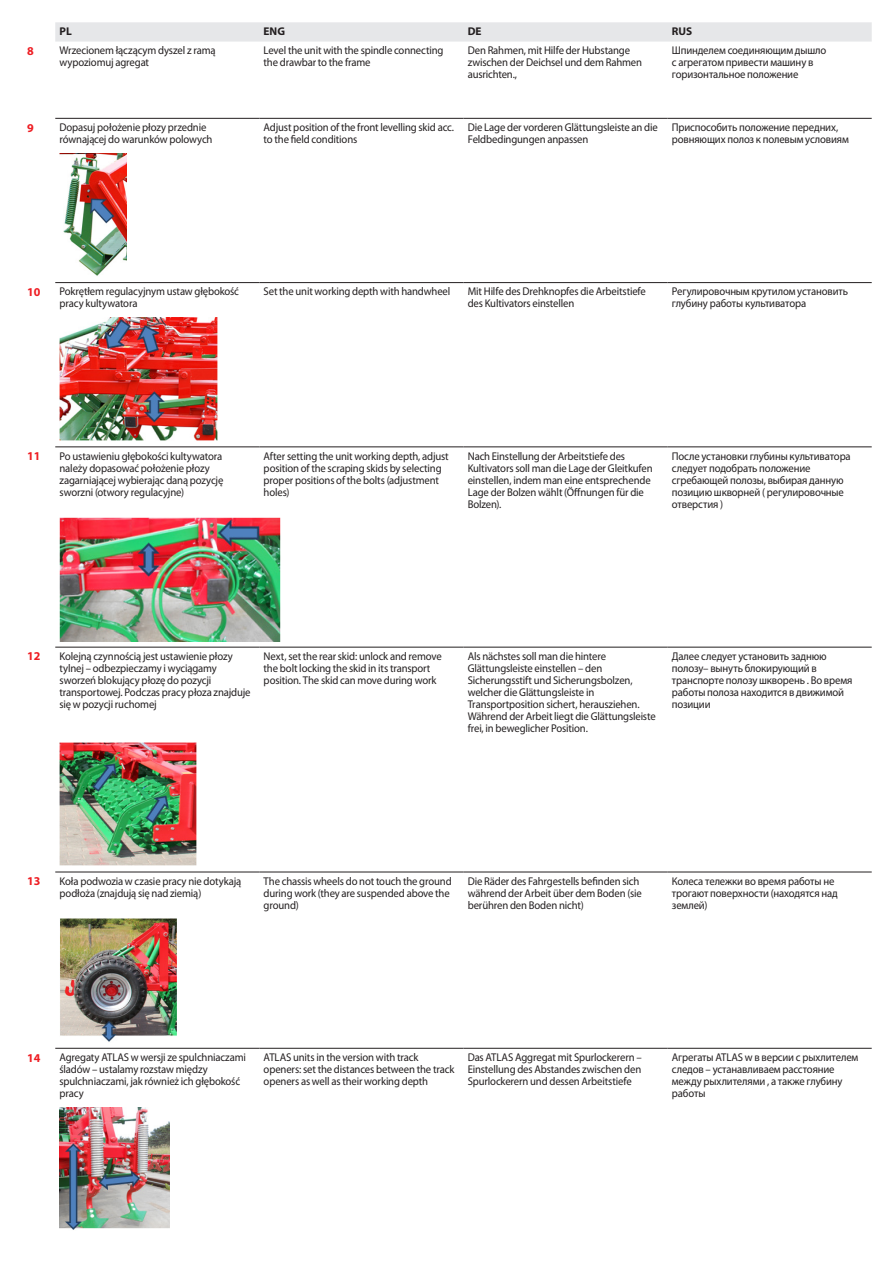
<style>
.page{position:relative;width:893px;height:1263px;background:#fff}
.page>*{position:absolute;margin:0;border:0;box-sizing:border-box;transform-origin:0 0}
.t1{font:700 12px "Myriad Pro";color:#ee1d23}
.Styl_akapitowy_1{font:11.25px/12px "Myriad Pro";letter-spacing:-.015em;color:#231f20;scale:.95 1}
.t2{font:700 11.25px "Myriad Pro";color:#231f20}
</style>
<div class="page">
<div style="left:55px;top:22px;width:817px;height:20px;background:#e6e7e9"></div>
<hr style="left:55px;top:118px;width:204px;height:1px;background:#231f20">
<hr style="left:259px;top:118px;width:204px;height:1px;background:#231f20">
<hr style="left:463px;top:118px;width:205px;height:1px;background:#231f20">
<hr style="left:668px;top:118px;width:204px;height:1px;background:#231f20">
<hr style="left:55px;top:282px;width:204px;height:1px;background:#231f20">
<hr style="left:259px;top:282px;width:204px;height:1px;background:#231f20">
<hr style="left:463px;top:282px;width:205px;height:1px;background:#231f20">
<hr style="left:668px;top:282px;width:204px;height:1px;background:#231f20">
<hr style="left:55px;top:447px;width:204px;height:1px;background:#231f20">
<hr style="left:259px;top:447px;width:204px;height:1px;background:#231f20">
<hr style="left:463px;top:447px;width:205px;height:1px;background:#231f20">
<hr style="left:668px;top:447px;width:204px;height:1px;background:#231f20">
<hr style="left:55px;top:872px;width:204px;height:1px;background:#231f20">
<hr style="left:259px;top:872px;width:204px;height:1px;background:#231f20">
<hr style="left:463px;top:872px;width:205px;height:1px;background:#231f20">
<hr style="left:668px;top:872px;width:204px;height:1px;background:#231f20">
<hr style="left:55px;top:1048px;width:204px;height:1px;background:#231f20">
<hr style="left:259px;top:1048px;width:204px;height:1px;background:#231f20">
<hr style="left:463px;top:1048px;width:205px;height:1px;background:#231f20">
<hr style="left:668px;top:1048px;width:204px;height:1px;background:#231f20">
<hr style="left:55px;top:647px;width:204px;height:1px;background:#231f20">
<hr style="left:259px;top:647px;width:204px;height:1px;background:#231f20">
<hr style="left:463px;top:647px;width:205px;height:1px;background:#231f20">
<hr style="left:668px;top:647px;width:204px;height:1px;background:#231f20">
<img style="left:60px;top:153px;width:67px;height:123px">
<img style="left:60px;top:318px;width:158px;height:123px">
<img style="left:60px;top:518px;width:220px;height:123px">
<img style="left:60px;top:742px;width:137px;height:123px">
<img style="left:60px;top:919px;width:117px;height:123px">
<img style="left:60px;top:1107px;width:110px;height:123px">
<p class="t2" style="left:60px;top:24px;width:14px">PL</p>
<p class="t2" style="left:264px;top:24px;width:23px">ENG</p>
<p class="t2" style="left:468px;top:24px;width:15px">DE</p>
<p class="t2" style="left:672px;top:24px;width:22px">RUS</p>
<p class="t1" style="left:27px;top:43px;width:8px">8</p>
<p class="Styl_akapitowy_1" style="left:60px;top:44px;width:166px">Wrzecionem łączącym dyszel z ramą wypoziomuj agregat</p>
<p class="Styl_akapitowy_1" style="left:264px;top:44px;width:191px">Level the unit with the spindle connecting the drawbar to the frame</p>
<p class="Styl_akapitowy_1" style="left:468px;top:44px;width:185px">Den Rahmen, mit Hilfe der Hubstange zwischen der Deichsel und dem Rahmen ausrichten.,</p>
<p class="Styl_akapitowy_1" style="left:672px;top:44px;width:164px">Шпинделем соединяющим дышло с агрегатом привести машину в горизонтальное положение</p>
<p class="t1" style="left:27px;top:120px;width:8px">9</p>
<p class="Styl_akapitowy_1" style="left:60px;top:121px;width:163px">Dopasuj położenie płozy przednie równającej do warunków polowych</p>
<p class="Styl_akapitowy_1" style="left:264px;top:121px;width:202px">Adjust position of the front levelling skid acc. to the field conditions</p>
<p class="Styl_akapitowy_1" style="left:468px;top:121px;width:202px">Die Lage der vorderen Glättungsleiste an die<br>Feldbedingungen anpassen</p>
<p class="Styl_akapitowy_1" style="left:672px;top:121px;width:188px">Приспособить положение передних, ровняющих полоз к полевым условиям</p>
<p class="t1" style="left:27px;top:284px;width:15px">10</p>
<p class="Styl_akapitowy_1" style="left:60px;top:285px;width:191px">Pokrętłem regulacyjnym ustaw głębokość pracy kultywatora</p>
<p class="Styl_akapitowy_1" style="left:264px;top:285px;width:198px">Set the unit working depth with handwheel</p>
<p class="Styl_akapitowy_1" style="left:468px;top:285px;width:189px">Mit Hilfe des Drehknopfes die Arbeitstiefe des Kultivators einstellen</p>
<p class="Styl_akapitowy_1" style="left:672px;top:285px;width:187px">Регулировочным крутилом установить глубину работы культиватора</p>
<p class="t1" style="left:27px;top:448px;width:15px">11</p>
<p class="Styl_akapitowy_1" style="left:60px;top:450px;width:174px">Po ustawieniu głębokości kultywatora należy dopasować położenie płozy zagarniającej wybierając daną pozycję sworzni (otwory regulacyjne)</p>
<p class="Styl_akapitowy_1" style="left:264px;top:450px;width:196px">After setting the unit working depth, adjust position of the scraping skids by selecting proper positions of the bolts (adjustment holes)</p>
<p class="Styl_akapitowy_1" style="left:468px;top:450px;width:196px">Nach Einstellung der Arbeitstiefe des Kultivators soll man die Lage der Gleitkufen einstellen, indem man eine entsprechende Lage der Bolzen wählt (Öffnungen für die Bolzen).</p>
<p class="Styl_akapitowy_1" style="left:672px;top:450px;width:190px">После установки глубины культиватора следует подобрать положение сгребающей полозы, выбирая данную позицию шкворней ( регулировочные отверстия )</p>
<p class="t1" style="left:27px;top:648px;width:15px">12</p>
<p class="Styl_akapitowy_1" style="left:60px;top:650px;width:203px">Kolejną czynnością jest ustawienie płozy tylnej – odbezpieczamy i wyciągamy sworzeń blokujący płozę do pozycji transportowej. Podczas pracy płoza znajduje się w pozycji ruchomej</p>
<p class="Styl_akapitowy_1" style="left:264px;top:650px;width:189px">Next, set the rear skid: unlock and remove the bolt locking the skid in its transport position. The skid can move during work</p>
<p class="Styl_akapitowy_1" style="left:468px;top:650px;width:199px">Als nächstes soll man die hintere Glättungsleiste einstellen – den Sicherungsstift und Sicherungsbolzen, welcher die Glättungsleiste in Transportposition sichert, herausziehen.<br>Während der Arbeit liegt die Glättungsleiste frei, in beweglicher Position.</p>
<p class="Styl_akapitowy_1" style="left:672px;top:650px;width:192px">Далее следует установить заднюю полозу– вынуть блокирующий в транспорте полозу шкворень . Во время работы полоза находится в движимой позиции</p>
<p class="t1" style="left:27px;top:873px;width:15px">13</p>
<p class="Styl_akapitowy_1" style="left:60px;top:875px;width:193px">Koła podwozia w czasie pracy nie dotykają podłoża (znajdują się nad ziemią)</p>
<p class="Styl_akapitowy_1" style="left:264px;top:875px;width:199px">The chassis wheels do not touch the ground during work (they are suspended above the ground)</p>
<p class="Styl_akapitowy_1" style="left:468px;top:875px;width:185px">Die Räder des Fahrgestells befinden sich während der Arbeit über dem Boden (sie berühren den Boden nicht)</p>
<p class="Styl_akapitowy_1" style="left:672px;top:875px;width:176px">Колеса тележки во время работы не трогают поверхности (находятся над землей)</p>
<p class="t1" style="left:27px;top:1050px;width:15px">14</p>
<p class="Styl_akapitowy_1" style="left:60px;top:1051px;width:198px">Agregaty ATLAS w wersji ze spulchniaczami śladów – ustalamy rozstaw między spulchniaczami, jak również ich głębokość pracy</p>
<p class="Styl_akapitowy_1" style="left:264px;top:1051px;width:202px">ATLAS units in the version with track openers: set the distances between the track openers as well as their working depth</p>
<p class="Styl_akapitowy_1" style="left:468px;top:1051px;width:185px;text-align:justify">Das ATLAS Aggregat mit Spurlockerern – Einstellung des Abstandes zwischen den Spurlockerern und dessen Arbeitstiefe</p>
<p class="Styl_akapitowy_1" style="left:672px;top:1051px;width:198px">Агрегаты ATLAS w в версии с рыхлителем следов – устанавливаем расстояние между рыхлителями , а также глубину работы</p>
</div>
